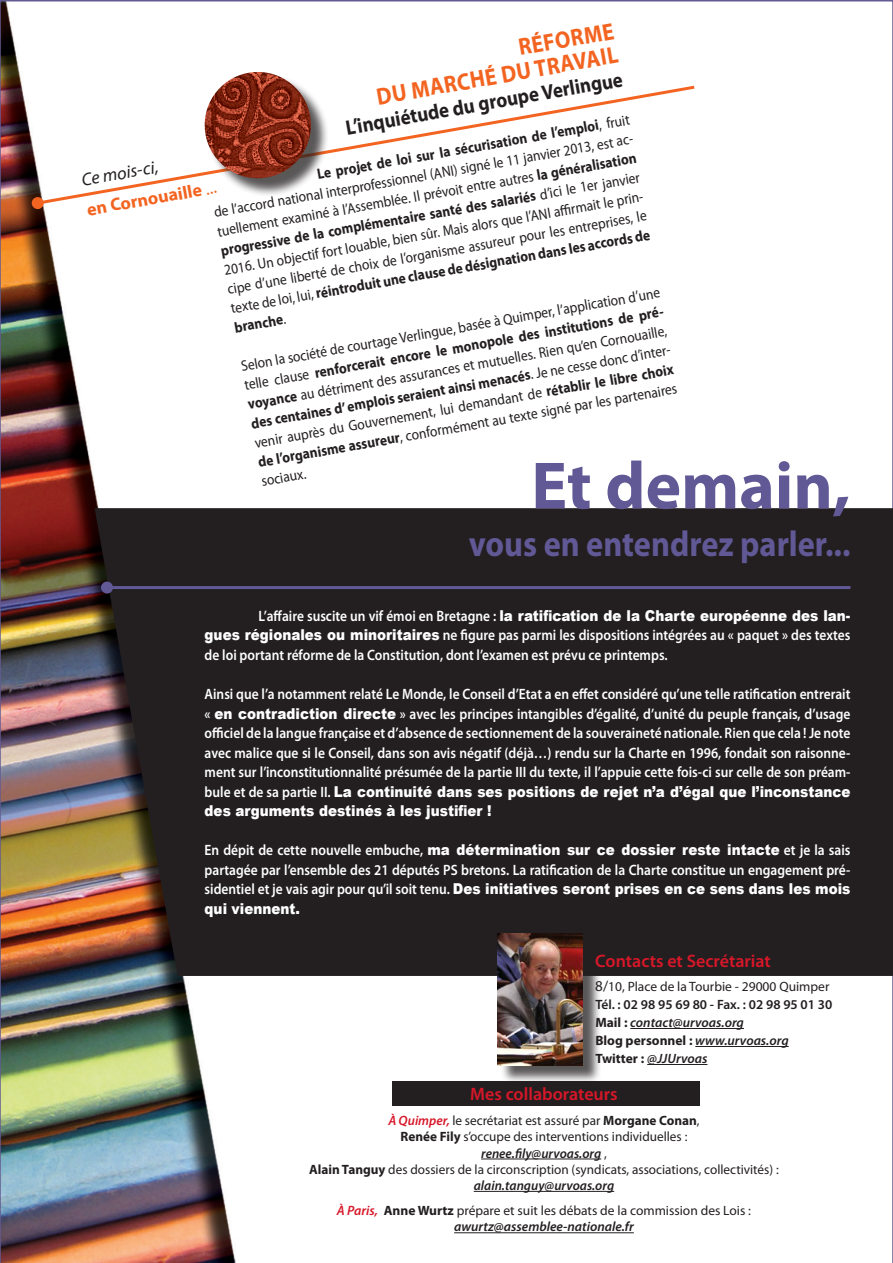
<style>
.page{position:relative;width:893px;height:1263px;background:#fff}
.page>*{position:absolute;margin:0;border:0;box-sizing:border-box;transform-origin:0 0}
.t1{font:700 67.5px "Myriad Pro";color:#615896}
.t2{font:700 36px "Myriad Pro";color:#615896;scale:.9 1}
.t3{font:700 24px "Myriad Pro";color:#f36421;scale:.9 1}
.t4{font:700 21px "Myriad Pro";color:#231f20;scale:.9 1}
.t5{font:600 18px "Myriad Pro";color:#d71729}
.t6{font:700 18px "Myriad Pro";color:#f36421}
.t7{font:italic 18px "Myriad Pro";color:#231f20}
.t8{font:600 15px/19.5px "Myriad Pro";color:#fff;text-align:justify;scale:.9 1}
.t9{font:15px/19.5px "Myriad Pro";color:#231f20;scale:.9 1}
.t10{font:13.5px "Myriad Pro";color:#231f20}
.t11{font:italic 600 13.5px "Myriad Pro";color:#231f20}
.t12{font:600 13.5px "Myriad Pro";color:#231f20}
.t13{font:700 13.5px "Myriad Pro";color:#231f20}
.s1{font-weight:700}
.s2{font-weight:400}
.s3{font-family:"Arial";font-weight:900}
.s4{font-size:15px}
.s5{font-weight:700;font-style:normal}
.s6{font-weight:600;font-style:italic}
.s7{font-weight:600;font-style:italic;color:#d71729}
.s8{font-weight:400;font-style:normal}
</style>
<div class="page">
<img style="left:0;top:0;width:893px;height:1263px">
<svg style="left:34px;top:84px;width:664px;height:123px"></svg>
<div style="left:32px;top:197px;width:12px;height:12px;background:#f36421;border-radius:50%"></div>
<div style="left:207px;top:74px;width:122px;height:123px;background:#231f20;opacity:.75"></div>
<img style="left:205px;top:72px;width:106px;height:106px;border-radius:53px">
<div style="left:95px;top:508px;width:798px;height:468px;background:#231f20"></div>
<hr style="left:107px;top:586px;width:743px;height:3px;background:#615896">
<div style="left:101px;top:581px;width:12px;height:12px;background:#615896;border-radius:50%"></div>
<div style="left:500px;top:936px;width:102px;height:148px;background:#231f20;opacity:.75"></div>
<img style="left:498px;top:933px;width:85px;height:132px">
<hr style="left:630px;top:1028px;width:114px;height:1px;background:#231f20">
<hr style="left:695px;top:1046px;width:94px;height:1px;background:#231f20">
<hr style="left:647px;top:1064px;width:60px;height:1px;background:#231f20">
<div style="left:392px;top:1081px;width:307px;height:25px;background:#231f20"></div>
<hr style="left:481px;top:1158px;width:120px;height:1px;background:#231f20">
<hr style="left:474px;top:1191px;width:140px;height:1px;background:#231f20">
<hr style="left:454px;top:1232px;width:180px;height:1px;background:#231f20">
<p class="t3" style="left:516px;top:32px;width:109px;rotate:-10deg">RÉFORME</p>
<p class="t3" style="left:374px;top:81px;width:273px;rotate:-10deg">DU MARCHÉ DU TRAVAIL</p>
<p class="t4" style="left:343px;top:114px;width:314px;rotate:-10deg">L’inquiétude du groupe Verlingue</p>
<p class="t9" style="left:209px;top:183px;width:478px;text-indent:108px;rotate:-10deg"><span class="s1">Le projet de loi sur la sécurisation de l’emploi</span>, fruit de l’accord national interprofessionnel (ANI) signé le 11 janvier 2013, est ac&shy;tuellement examiné à l’Assemblée. Il prévoit entre autres <span class="s1">la généralisation progressive de la complémentaire santé des salariés</span> d’ici le 1er janvier 2016. Un objectif fort louable, bien sûr. Mais alors que l’ANI affi rmait le prin&shy;cipe d’une liberté de choix de l’organisme assureur pour les entreprises, le texte de loi, lui, <span class="s1">réintroduit une clause de désignation dans les accords de branche</span>.</p>
<p class="t7" style="left:80px;top:169px;width:79px;rotate:-10deg">Ce mois-ci,</p>
<p class="t6" style="left:85px;top:198px;width:133px;rotate:-10deg">en Cornouaille <span class="s2">...</span></p>
<p class="t9" style="left:240px;top:356px;width:478px;rotate:-10deg">Selon la société de courtage Verlingue, basée à Quimper, l’application d’une telle clause <span class="s1">renforcerait encore le monopole des institutions de pré&shy;voyance</span> au détriment des assurances et mutuelles. Rien qu’en Cornouaille, <span class="s1">des centaines d’ emplois seraient ainsi menacés</span>. Je ne cesse donc d’inter&shy;venir auprès du Gouvernement, lui demandant de <span class="s1">rétablir le libre choix de l’organisme assureur</span>, conformément au texte signé par les partenaires sociaux.</p>
<p class="t1" style="left:531px;top:442px;width:321px">Et demain,</p>
<p class="t2" style="left:469px;top:521px;width:426px">vous en entendrez parler...</p>
<p class="t8" style="left:205px;top:606px;width:719px;text-indent:54px">L’affaire suscite un vif émoi en Bretagne : <span class="s3">la ratification de la Charte européenne des lan&shy;gues régionales ou minoritaires</span> ne figure pas parmi les dispositions intégrées au « paquet » des textes de loi portant réforme de la Constitution, dont l’examen est prévu ce printemps.</p>
<p class="t8" style="left:205px;top:684px;width:719px">Ainsi que l’a notamment relaté Le Monde, le Conseil d’Etat a en effet considéré qu’une telle ratification entrerait « <span class="s3">en contradiction directe</span> » avec les principes intangibles d’égalité, d’unité du peuple français, d’usage officiel de la langue française et d’absence de sectionnement de la souveraineté nationale. Rien que cela ! Je note avec malice que si le Conseil, dans son avis négatif (déjà…) rendu sur la Charte en 1996, fondait son raisonne&shy;ment sur l’inconstitutionnalité présumée de la partie III du texte, il l’appuie cette fois-ci sur celle de son préam&shy;bule et de sa partie II. <span class="s3">La continuité dans ses positions de rejet n’a d’égal que l’inconstance des arguments destinés à les justifier !</span></p>
<p class="t8" style="left:205px;top:840px;width:719px">En dépit de cette nouvelle embuche, <span class="s3">ma détermination sur ce dossier reste intacte</span> et je la sais partagée par l’ensemble des 21 députés PS bretons. La ratification de la Charte constitue un engagement pré&shy;sidentiel et je vais agir pour qu’il soit tenu. <span class="s3">Des initiatives seront prises en ce sens dans les mois qui viennent.</span></p>
<p class="t5" style="left:595px;top:950px;width:177px">Contacts et Secrétariat</p>
<p class="t10" style="left:595px;top:978px;width:236px"><span class="s4">8/</span>10, Place de la Tourbie - 29000 Quimper</p>
<p class="t12" style="left:595px;top:996px;width:239px">Tél. : 02 98 95 69 80 - Fax. : 02 98 95 01 30</p>
<p class="t11" style="left:595px;top:1014px;width:150px"><span class="s5">Mail :</span> contact@urvoas.org</p>
<p class="t13" style="left:595px;top:1032px;width:195px">Blog personnel : <span class="s6">www.urvoas.org</span></p>
<p class="t11" style="left:595px;top:1050px;width:114px"><span class="s5">Twitter :</span> @JJUrvoas</p>
<p class="t5" style="left:470px;top:1082px;width:149px">Mes collaborateurs</p>
<p class="t10" style="left:388px;top:1112px;width:313px"><span class="s7">À Quimper,</span> le secrétariat est assuré par <span class="s1">Morgane Conan</span>,</p>
<p class="t10" style="left:401px;top:1128px;width:288px"><span class="s1">Renée Fily</span> s’occupe des interventions individuelles :</p>
<p class="t11" style="left:481px;top:1144px;width:127px">renee.fily@urvoas.org <span class="s8">,</span></p>
<p class="t10" style="left:309px;top:1161px;width:471px"><span class="s1">Alain Tanguy</span> des dossiers de la circonscription (syndicats, associations, collectivités) :</p>
<p class="t11" style="left:474px;top:1177px;width:142px">alain.tanguy@urvoas.org</p>
<p class="t10" style="left:337px;top:1202px;width:416px"><span class="s7">À Paris,</span> <span class="s1">Anne Wurtz</span> prépare et suit les débats de la commission des Lois :</p>
<p class="t11" style="left:454px;top:1218px;width:181px">awurtz@assemblee-nationale.fr</p>
</div>
